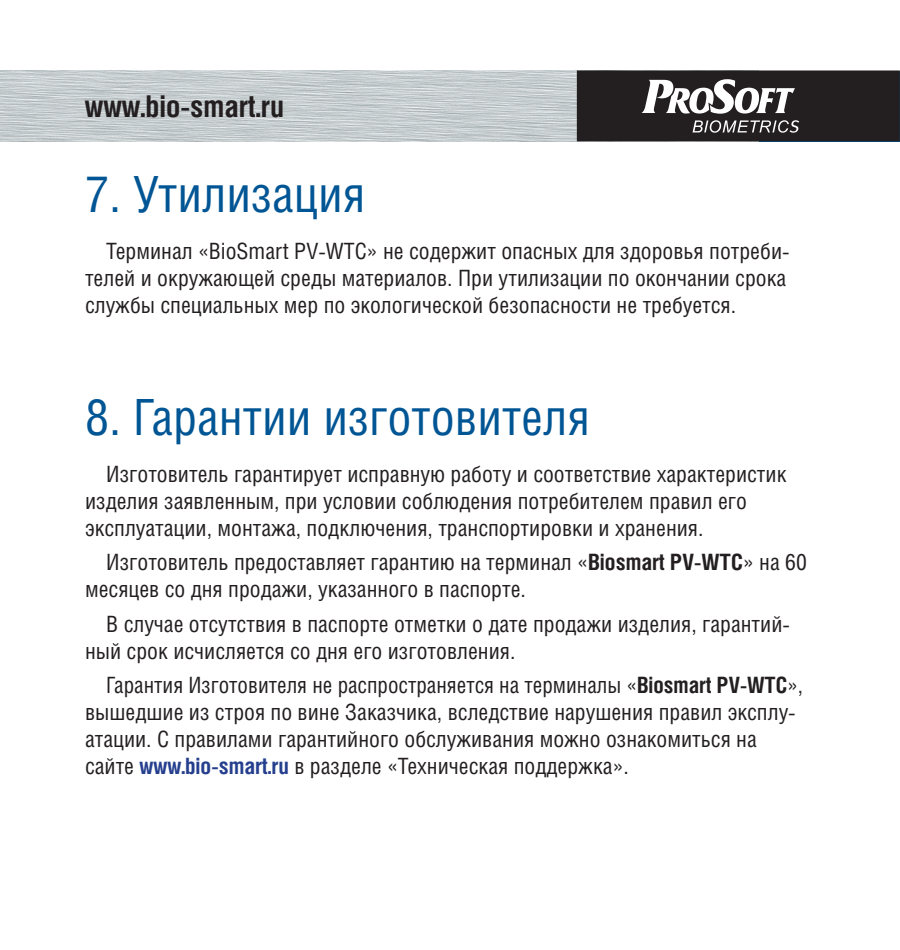
<style>
.page{position:relative;width:900px;height:950px;background:#fff}
.page>*{position:absolute;margin:0;border:0;box-sizing:border-box;transform-origin:0 0}
.t1{font:50px "Helios Cond";color:#005594}
.t2{font:700 30px "Helios Cond";color:#231f20}
.t3{font:22.5px/27px "Helios Cond";color:#231f20}
.s1{font-weight:700}
.s2{font-weight:700;color:#253f8e}
</style>
<div class="page">
<img style="left:0;top:71px;width:759px;height:71px">
<div style="left:578px;top:72px;width:321px;height:68px;background:#231f20"></div>
<div style="left:577px;top:70px;width:323px;height:71px;border:2px solid #231f20"></div>
<svg style="left:693px;top:120px;width:106px;height:13px"></svg>
<svg style="left:641px;top:79px;width:154px;height:35px"></svg>
<h2 class="t2" style="left:85px;top:88px;width:201px">www.bio-smart.ru</h2>
<p class="t1" style="left:85px;top:164px;width:282px">7. Утилизация</p>
<p class="t3" style="left:85px;top:237px;width:706px;text-indent:21px">Терминал «BioSmart PV-WTC» не содержит опасных для здоровья потреби&shy;телей и окружающей среды материалов. При утилизации по окончании срока службы специальных мер по экологической безопасности не требуется.</p>
<p class="t1" style="left:85px;top:387px;width:506px">8. Гарантии изготовителя</p>
<p class="t3" style="left:85px;top:460px;width:703px;text-indent:21px">Изготовитель гарантирует исправную работу и соответствие характеристик изделия заявленным, при условии соблюдения потребителем правил его эксплуатации, монтажа, подключения, транспортировки и хранения.</p>
<p class="t3" style="left:85px;top:548px;width:723px;text-indent:21px">Изготовитель предоставляет гарантию на терминал «<span class="s1">Biosmart PV-WTC</span>» на 60 месяцев со дня продажи, указанного в паспорте.</p>
<p class="t3" style="left:85px;top:609px;width:706px;text-indent:21px">В случае отсутствия в паспорте отметки о дате продажи изделия, гарантий&shy;ный срок исчисляется со дня его изготовления.</p>
<p class="t3" style="left:85px;top:670px;width:720px;text-indent:21px">Гарантия Изготовителя не распространяется на терминалы «<span class="s1">Biosmart PV-WTC</span>», вышедшие из строя по вине Заказчика, вследствие нарушения правил эксплу&shy;атации. C правилами гарантийного обслуживания можно ознакомиться на сайте <span class="s2">www.bio-smart.ru</span> в разделе «Техническая поддержка».</p>
</div>
